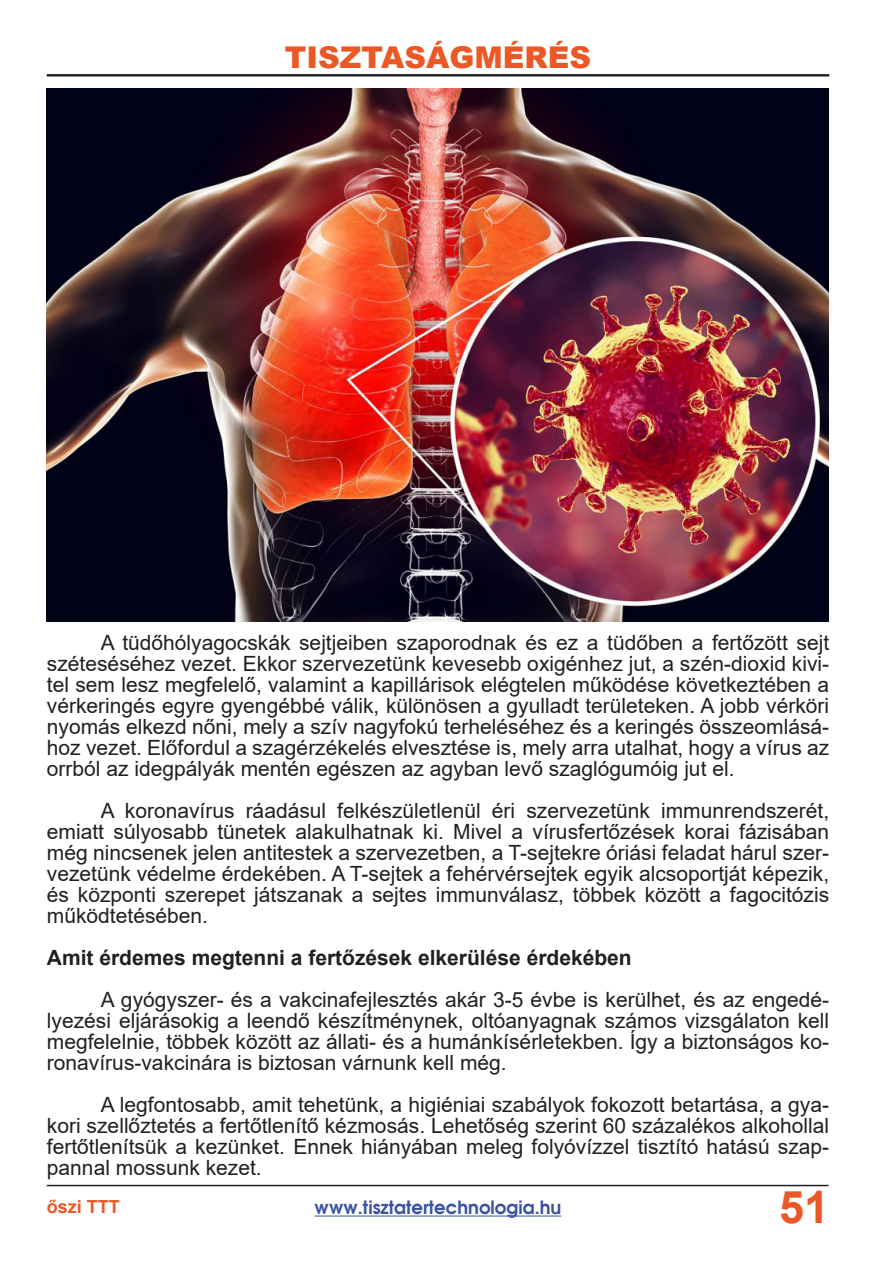
<style>
.page{position:relative;width:893px;height:1263px;background:#fff}
.page>*{position:absolute;margin:0;border:0;box-sizing:border-box;transform-origin:0 0}
.t1{font:700 45px "Arial";color:#eb5825}
.t2{font:900 30px "Arial";color:#eb5825}
.t3{font:21px/21px "Arial";color:#231f20;text-align:justify}
.t4{font:700 21px "Arial";color:#231f20}
.t5{font:700 18px "Avian";color:#3a53a3}
.t6{font:700 18px "Arial";color:#eb5825}
</style>
<div class="page">
<hr style="left:47px;top:1185px;width:781px;height:1px;background:#231f20">
<hr style="left:315px;top:1215px;width:246px;height:1px;background:#3a53a3">
<hr style="left:47px;top:74px;width:782px;height:2px;background:#231f20">
<img style="left:47px;top:88px;width:781px;height:534px">
<p class="t2" style="left:285px;top:36px;width:308px">TISZTASÁGMÉRÉS</p>
<p class="t3" style="left:47px;top:632px;width:784px;text-indent:54px">A tüdőhólyagocskák sejtjeiben szaporodnak és ez a tüdőben a fertőzött sejt széteséséhez vezet. Ekkor szervezetünk kevesebb oxigénhez jut, a szén-dioxid kivi&shy;tel sem lesz megfelelő, valamint a kapillárisok elégtelen működése következtében a vérkeringés egyre gyengébbé válik, különösen a gyulladt területeken. A jobb vérköri nyomás elkezd nőni, mely a szív nagyfokú terheléséhez és a keringés összeomlásá&shy;hoz vezet. Előfordul a szagérzékelés elvesztése is, mely arra utalhat, hogy a vírus az orrból az idegpályák mentén egészen az agyban levő szaglógumóig jut el.</p>
<p class="t3" style="left:47px;top:800px;width:784px;text-indent:54px">A koronavírus ráadásul felkészületlenül éri szervezetünk immunrendszerét, emiatt súlyosabb tünetek alakulhatnak ki. Mivel a vírusfertőzések korai fázisában még nincsenek jelen antitestek a szervezetben, a T-sejtekre óriási feladat hárul szer&shy;vezetünk védelme érdekében. A T-sejtek a fehérvérsejtek egyik alcsoportját képezik, és központi szerepet játszanak a sejtes immunválasz, többek között a fagocitózis működtetésében.</p>
<p class="t4" style="left:47px;top:942px;width:586px">Amit érdemes megtenni a fertőzések elkerülése érdekében</p>
<p class="t3" style="left:47px;top:989px;width:784px;text-indent:54px">A gyógyszer- és a vakcinafejlesztés akár 3-5 évbe is kerülhet, és az engedé&shy;lyezési eljárásokig a leendő készítménynek, oltóanyagnak számos vizsgálaton kell megfelelnie, többek között az állati- és a humánkísérletekben. Így a biztonságos ko&shy;ronavírus-vakcinára is biztosan várnunk kell még.</p>
<p class="t3" style="left:47px;top:1094px;width:784px;text-indent:54px">A legfontosabb, amit tehetünk, a higiéniai szabályok fokozott betartása, a gya&shy;kori szellőztetés a fertőtlenítő kézmosás. Lehetőség szerint 60 százalékos alkohollal fertőtlenítsük a kezünket. Ennek hiányában meleg folyóvízzel tisztító hatású szap&shy;pannal mossunk kezet.</p>
<p class="t6" style="left:47px;top:1194px;width:75px">őszi TTT</p>
<p class="t5" style="left:315px;top:1196px;width:248px">www.tisztatertechnologia.hu</p>
<p class="t1" style="left:779px;top:1175px;width:52px">51</p>
</div>
